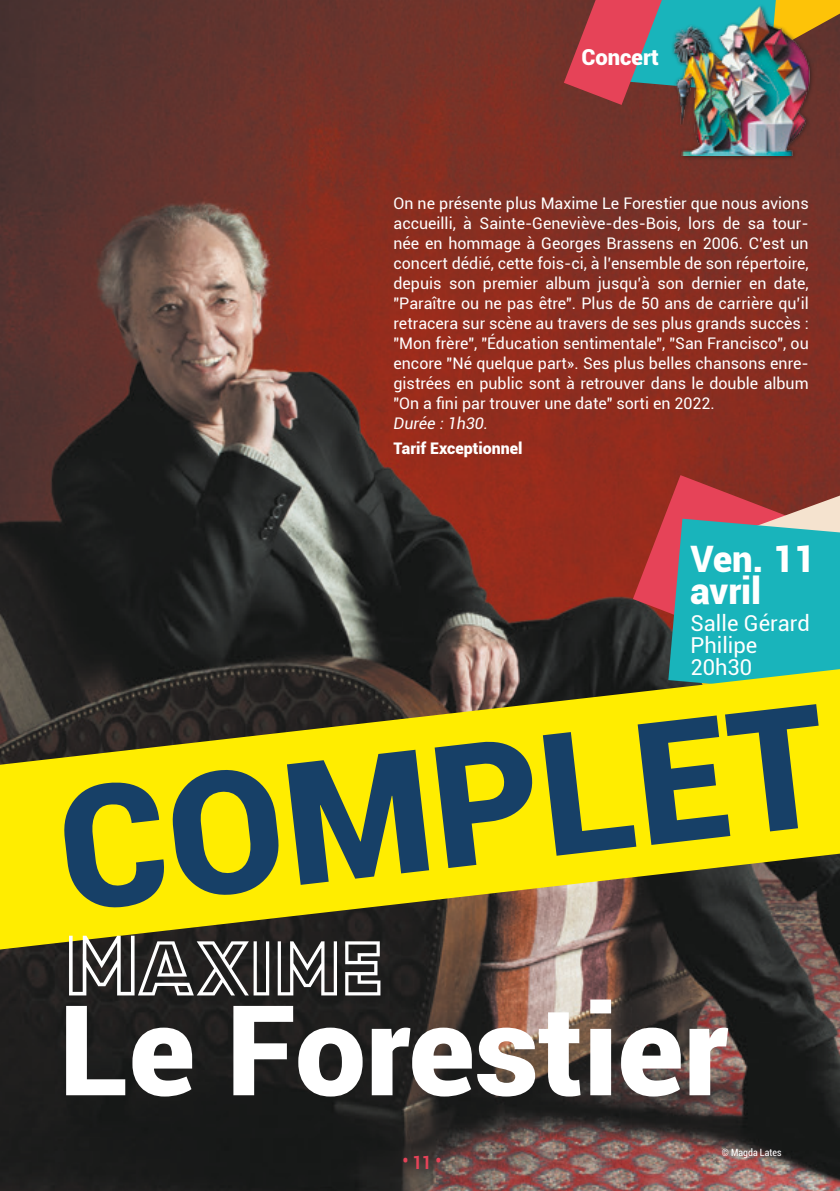
<style>
.page{position:relative;width:840px;height:1191px;background:#fff}
.page>*{position:absolute;margin:0;border:0;box-sizing:border-box;transform-origin:0 0}
.t1{font:900 170.4px "Roboto";color:#174067}
.t2{font:900 125.6px "Roboto";color:#fff}
.t3{font:85.4px "NEONLED Light";color:#fff}
.GAUCHE_DATE{font:900 36.4px "Roboto";color:#fff}
.t4{font:900 22px "Roboto";color:#fff}
.GAUCHE_DATE-2{font:21.8px/22px "Roboto";color:#fff}
.t5{font:700 condensed 18px "Roboto";color:#e64358}
.t6{font:16px/20px "Roboto";color:#fff;text-align:justify}
.t7{font:900 16px "Roboto";color:#fff}
.t8{font:italic 16px "Roboto";color:#fff}
.t9{font:condensed 10px "Roboto";color:#fff}
</style>
<div class="page">
<img style="left:0;top:0;width:839px;height:1191px">
<svg style="left:563px;top:0;width:276px;height:105px;background:#9f5151"></svg>
<div style="left:670px;top:3px;width:144px;height:157px;background:#1d1d1b;opacity:.75"></div>
<img style="left:663px;top:5px;width:150px;height:150px">
<svg style="left:632px;top:463px;width:207px;height:206px;background:#578083"></svg>
<svg style="left:0;top:669px;width:839px;height:280px;background:#bdaf12"></svg>
<p class="t4" style="left:581px;top:41px;width:79px">Concert</p>
<p class="t6" style="left:393px;top:193px;width:416px">On ne présente plus Maxime Le Forestier que nous avions accueilli, à Sainte-Geneviève-des-Bois, lors de sa tour&shy;née en hommage à Georges Brassens en 2006. C’est un concert dédié, cette fois-ci, à l’ensemble de son répertoire, depuis son premier album jusqu’à son dernier en date, "Paraître ou ne pas être". Plus de 50 ans de carrière qu’il retracera sur scène au travers de ses plus grands succès : "Mon frère", "Éducation sentimentale", "San Francisco", ou encore "Né quelque part». Ses plus belles chansons enre&shy;gistrées en public sont à retrouver dans le double album "On a fini par trouver une date" sorti en 2022.</p>
<p class="t8" style="left:393px;top:412px;width:96px">Durée : 1h30.</p>
<p class="t7" style="left:393px;top:437px;width:130px">Tarif Exceptionnel</p>
<p class="GAUCHE_DATE" style="left:690px;top:533px;width:126px">Ven. 11</p>
<p class="GAUCHE_DATE" style="left:690px;top:565px;width:72px">avril</p>
<p class="GAUCHE_DATE-2" style="left:690px;top:612px;width:121px">Salle Gérard<br>Philipe</p>
<p class="GAUCHE_DATE-2" style="left:690px;top:656px;width:63px">20h30</p>
<p class="t1" style="left:46px;top:728px;width:772px;rotate:-6deg">COMPLET</p>
<h3 class="t3" style="left:65px;top:933px;width:320px">Maxime</h3>
<p class="t2" style="left:59px;top:961px;width:670px">Le Forestier</p>
<p class="t5" style="left:402px;top:1149px;width:40px">• 11 •</p>
<p class="t9" style="left:721px;top:1145px;width:61px">© Magda Lates</p>
</div>
